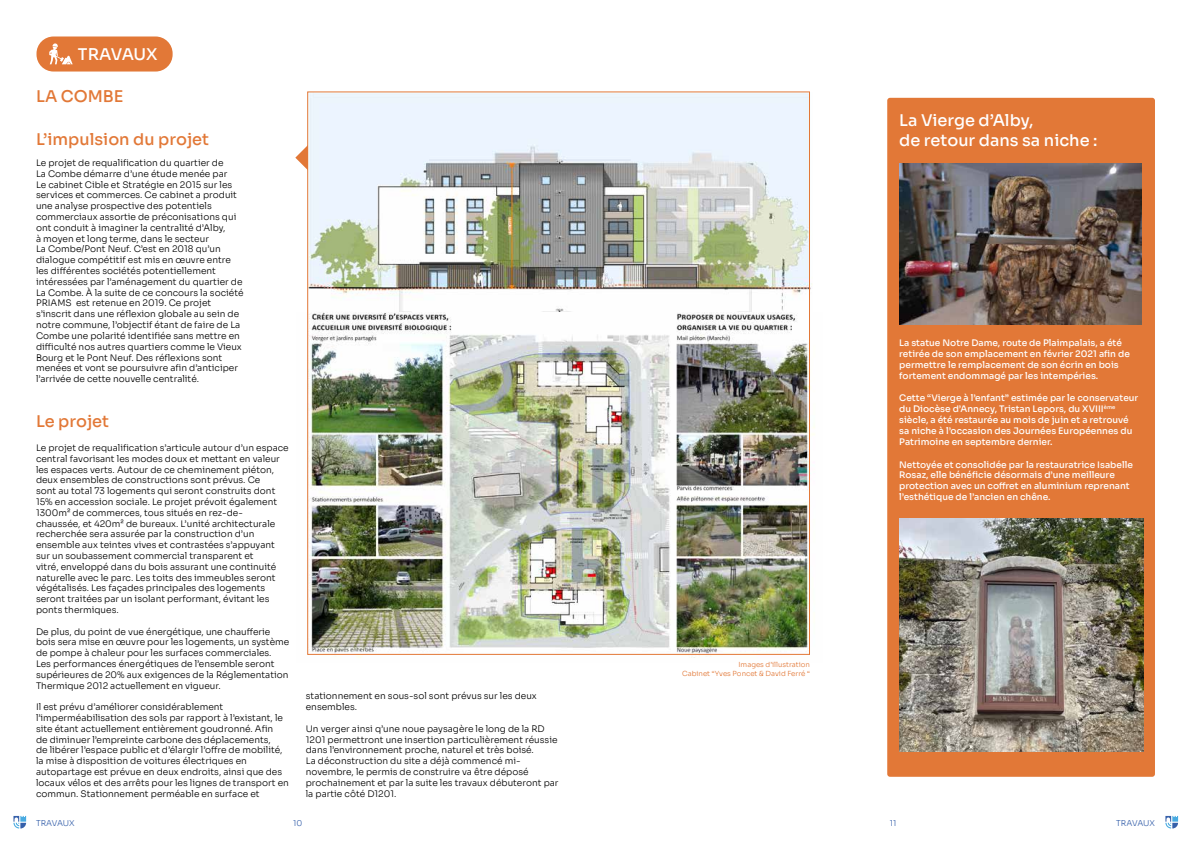
<style>
.page{position:relative;width:1191px;height:842px;background:#fff}
.page>*{position:absolute;margin:0;border:0;box-sizing:border-box;transform-origin:0 0}
.t1{font:500 16.1px/19.4px "Sora";color:#fff}
.t2{font:500 16.1px "Sora";color:#e27837}
.t3{font:300 9px/10.8px "Sora";color:#000}
.t4{font:500 9px/10.8px "Sora";color:#fff}
.t5{font:300 8px "Sora";letter-spacing:-.005em;color:#3660aa}
.t6{font:300 7px/8.4px "Sora";color:#e27837;text-align:right}
</style>
<div class="page">
<div style="left:887px;top:98px;width:268px;height:679px;background:#e27837;border-radius:3px"></div>
<svg style="left:13px;top:816px;width:13px;height:12px"></svg>
<svg style="left:1165px;top:816px;width:13px;height:12px"></svg>
<div style="left:36px;top:37px;width:137px;height:35px;background:#e27837;border-radius:17px"></div>
<svg style="left:49px;top:43px;width:24px;height:21px"></svg>
<img style="left:309px;top:93px;width:502px;height:220px">
<img style="left:309px;top:313px;width:506px;height:345px">
<img style="left:899px;top:519px;width:244px;height:232px">
<svg style="left:295px;top:145px;width:13px;height:25px"></svg>
<img style="left:899px;top:163px;width:242px;height:161px">
<h1 class="t1" style="left:78px;top:43px;width:81px">TRAVAUX</h1>
<h1 class="t2" style="left:36px;top:83px;width:89px">LA COMBE</h1>
<h1 class="t2" style="left:36px;top:126px;width:175px">L’impulsion du projet</h1>
<p class="t3" style="left:36px;top:157px;width:209px">Le projet de requalification du quartier de<br>La Combe démarre d’une étude menée par<br>Le cabinet Cible et Stratégie en 2015 sur les services et commerces. Ce cabinet a produit une analyse prospective des potentiels commerciaux assortie de préconisations qui ont conduit à imaginer la centralité d’Alby,<br>à moyen et long terme, dans le secteur<br>La Combe/Pont Neuf. C’est en 2018 qu’un dialogue compétitif est mis en œuvre entre les différentes sociétés potentiellement intéressées par l’aménagement du quartier de La Combe. À la suite de ce concours la société PRIAMS est retenue en 2019. Ce projet s’inscrit dans une réflexion globale au sein de notre commune, l’objectif étant de faire de La Combe une polarité identifiée sans mettre en difficulté nos autres quartiers comme le Vieux Bourg et le Pont Neuf. Des réflexions sont menées et vont se poursuivre afin d’anticiper l’arrivée de cette nouvelle centralité.</p>
<h1 class="t2" style="left:36px;top:408px;width:75px">Le projet</h1>
<p class="t3" style="left:36px;top:442px;width:254px">Le projet de requalification s’articule autour d’un espace central favorisant les modes doux et mettant en valeur les espaces verts. Autour de ce cheminement piéton, deux ensembles de constructions sont prévus. Ce<br>sont au total 73 logements qui seront construits dont 15% en accession sociale. Le projet prévoit également 1300m² de commerces, tous situés en rez-de&shy;chaussée, et 420m² de bureaux. L’unité architecturale recherchée sera assurée par la construction d’un ensemble aux teintes vives et contrastées s’appuyant sur un soubassement commercial transparent et<br>vitré, enveloppé dans du bois assurant une continuité naturelle avec le parc. Les toits des immeubles seront végétalisés. Les façades principales des logements seront traitées par un isolant performant, évitant les ponts thermiques.</p>
<p class="t3" style="left:36px;top:625px;width:255px">De plus, du point de vue énergétique, une chaufferie bois sera mise en œuvre pour les logements, un système de pompe à chaleur pour les surfaces commerciales.<br>Les performances énergétiques de l’ensemble seront supérieures de 20% aux exigences de la Réglementation Thermique 2012 actuellement en vigueur.</p>
<p class="t3" style="left:36px;top:701px;width:254px">Il est prévu d’améliorer considérablement l’imperméabilisation des sols par rapport à l’existant, le site étant actuellement entièrement goudronné. Afin<br>de diminuer l’empreinte carbone des déplacements,<br>de libérer l’espace public et d’élargir l’offre de mobilité, la mise à disposition de voitures électriques en autopartage est prévue en deux endroits, ainsi que des locaux vélos et des arrêts pour les lignes de transport en commun. Stationnement perméable en surface et</p>
<p class="t3" style="left:306px;top:690px;width:232px">stationnement en sous-sol sont prévus sur les deux ensembles.</p>
<p class="t3" style="left:306px;top:722px;width:254px">Un verger ainsi q’une noue paysagère le long de la RD 1201 permettront une insertion particulièrement réussie dans l’environnement proche, naturel et très boisé.<br>La déconstruction du site a déjà commencé mi&shy;novembre, le permis de construire va être déposé prochainement et par la suite les travaux débuteront par la partie côté D1201.</p>
<p class="t6" style="left:682px;top:660px;width:129px">Images d’illustration<br>Cabinet “Yves Poncet &amp; David Ferré “</p>
<h1 class="t1" style="left:899px;top:109px;width:200px">La Vierge d’Alby,<br>de retour dans sa niche :</h1>
<p class="t4" style="left:899px;top:337px;width:232px">La statue Notre Dame, route de Plaimpalais, a été retirée de son emplacement en février 2021 afin de permettre le remplacement de son écrin en bois fortement endommagé par les intempéries.</p>
<p class="t4" style="left:899px;top:392px;width:240px">Cette “Vierge à l’enfant” estimée par le conservateur du Diocèse d’Annecy, Tristan Lepors, du XVIII<sup>ème </sup>siècle, a été restaurée au mois de juin et a retrouvé sa niche à l’occasion des Journées Européennes du Patrimoine en septembre dernier.</p>
<p class="t4" style="left:899px;top:458px;width:235px">Nettoyée et consolidée par la restauratrice Isabelle Rosaz, elle bénéficie désormais d’une meilleure protection avec un coffret en aluminium reprenant l’esthétique de l’ancien en chêne.</p>
<p class="t5" style="left:36px;top:817px;width:40px">TRAVAUX</p>
<p class="t5" style="left:293px;top:816px;width:11px">10</p>
<p class="t5" style="left:890px;top:817px;width:8px">11</p>
<p class="t5" style="left:1116px;top:817px;width:40px">TRAVAUX</p>
</div>
